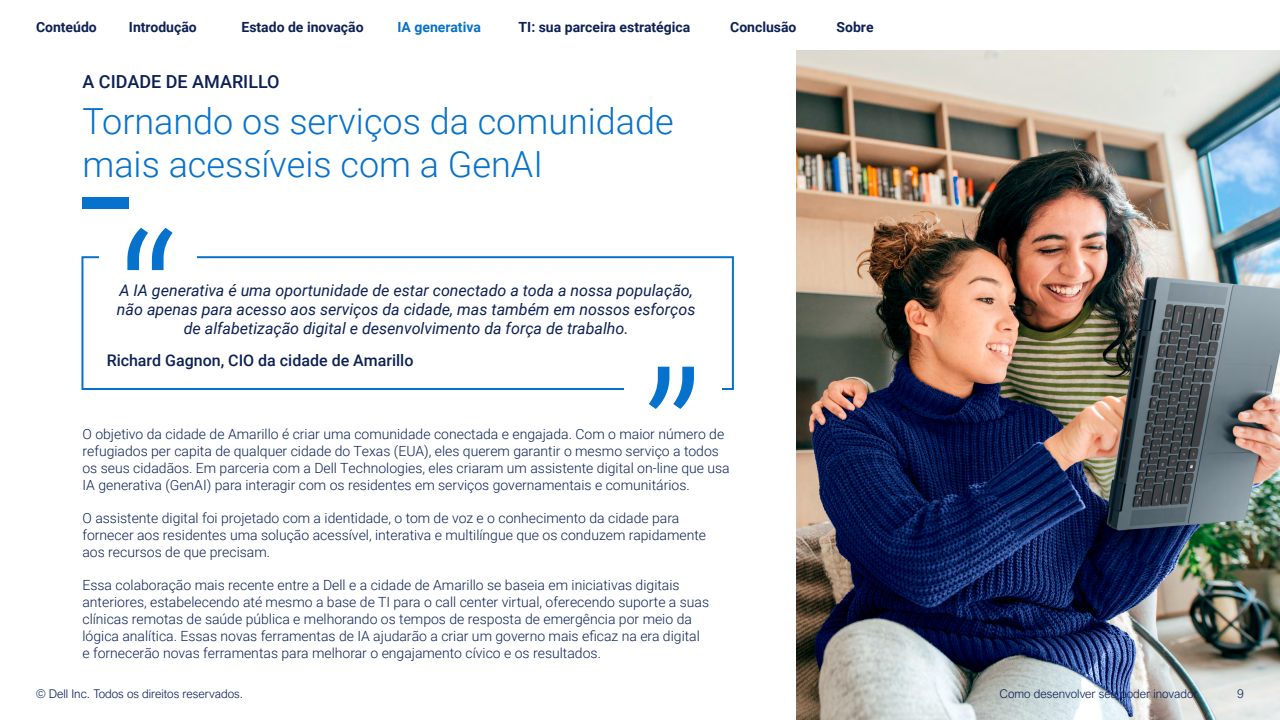
<style>
.page{position:relative;width:1280px;height:720px;background:#fff}
.page>*{position:absolute;margin:0;border:0;box-sizing:border-box;transform-origin:0 0}
.t1{font:300 200px "Roboto";color:#0672cb}
.t2{font:300 36px/43.2px "Roboto";color:#0672cb}
.t3{font:500 18px "Roboto";color:#0d2155}
.t4{font:italic 16px/19.2px "Roboto";color:#0d2155;text-align:center}
.t5{font:500 16px "Roboto";color:#0d2155}
.t6{font:300 14px/16.8px "Roboto";color:#0d2155}
.t7{font:700 14px "Roboto";color:#0d2155}
.t8{font:700 14px "Roboto";color:#0672cb}
.t9{font:300 12px "Arial Nova";color:#0d2155}
</style>
<div class="page">
<div style="left:81px;top:256px;width:653px;height:134px;border:2px solid #0672cb"></div>
<div style="left:99px;top:221px;width:98px;height:54px;background:#fff"></div>
<img style="left:796px;top:50px;width:484px;height:670px">
<div style="left:82px;top:197px;width:47px;height:12px;background:#0672cb"></div>
<div style="left:624px;top:362px;width:98px;height:54px;background:#fff"></div>
<p class="t7" style="left:36px;top:17px;width:62px">Conteúdo</p>
<p class="t7" style="left:129px;top:17px;width:69px">Introdução</p>
<p class="t7" style="left:242px;top:17px;width:124px">Estado de inovação</p>
<p class="t8" style="left:398px;top:17px;width:85px">IA generativa</p>
<p class="t7" style="left:519px;top:17px;width:173px">TI: sua parceira estratégica</p>
<p class="t7" style="left:730px;top:17px;width:68px">Conclusão</p>
<p class="t7" style="left:837px;top:17px;width:39px">Sobre</p>
<p class="t3" style="left:82px;top:69px;width:199px">A CIDADE DE AMARILLO</p>
<h2 class="t2" style="left:82px;top:98px;width:593px">Tornando os serviços da comunidade mais acessíveis com a GenAI</h2>
<h1 class="t1" style="left:118px;top:168px;width:61px">“</h1>
<p class="t4" style="left:117px;top:280px;width:580px">A IA generativa é uma oportunidade de estar conectado a toda a nossa população, não apenas para acesso aos serviços da cidade, mas também em nossos esforços de alfabetização digital e desenvolvimento da força de trabalho.</p>
<p class="t5" style="left:107px;top:349px;width:308px">Richard Gagnon, CIO da cidade de Amarillo</p>
<h1 class="t1" style="left:704px;top:468px;width:61px;rotate:-180deg">“</h1>
<p class="t6" style="left:82px;top:425px;width:649px">O objetivo da cidade de Amarillo é criar uma comunidade conectada e engajada. Com o maior número de refugiados per capita de qualquer cidade do Texas (EUA), eles querem garantir o mesmo serviço a todos os seus cidadãos. Em parceria com a Dell Technologies, eles criaram um assistente digital on-line que usa IA generativa (GenAI) para interagir com os residentes em serviços governamentais e comunitários.</p>
<p class="t6" style="left:82px;top:509px;width:625px">O assistente digital foi projetado com a identidade, o tom de voz e o conhecimento da cidade para fornecer aos residentes uma solução acessível, interativa e multilíngue que os conduzem rapidamente aos recursos de que precisam.</p>
<p class="t6" style="left:82px;top:577px;width:628px">Essa colaboração mais recente entre a Dell e a cidade de Amarillo se baseia em iniciativas digitais anteriores, estabelecendo até mesmo a base de TI para o call center virtual, oferecendo suporte a suas clínicas remotas de saúde pública e melhorando os tempos de resposta de emergência por meio da lógica analítica. Essas novas ferramentas de IA ajudarão a criar um governo mais eficaz na era digital e fornecerão novas ferramentas para melhorar o engajamento cívico e os resultados.</p>
<p class="t9" style="left:36px;top:687px;width:209px">© Dell Inc. Todos os direitos reservados.</p>
<p class="t9" style="left:1000px;top:687px;width:199px">Como desenvolver seu poder inovador</p>
<p class="t9" style="left:1237px;top:687px;width:8px">9</p>
</div>
